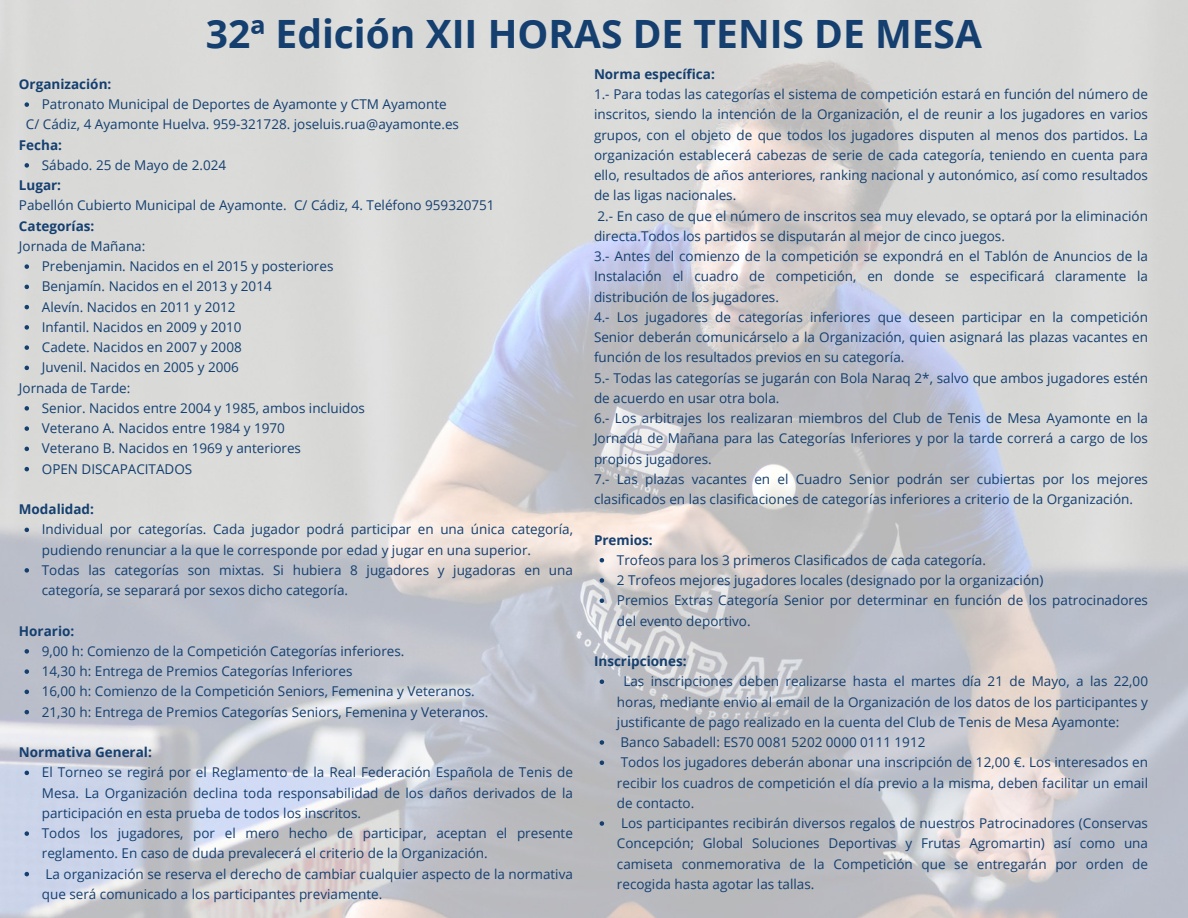
<style>
.page{position:relative;width:1188px;height:918px;background:#fff}
.page>*{position:absolute;margin:0;border:0;box-sizing:border-box;transform-origin:0 0}
.t1{font:700 39px "Open Sans";color:#143f6f}
.t2{font:13.5px/20.2px "Open Sans";color:#143f6f}
.t3{font:700 13.5px "Open Sans";color:#143f6f}
</style>
<div class="page">
<img style="left:0;top:0;width:1188px;height:918px">
<svg style="left:25px;top:102px;width:4px;height:5px"></svg>
<svg style="left:25px;top:163px;width:4px;height:5px"></svg>
<svg style="left:25px;top:264px;width:4px;height:5px"></svg>
<svg style="left:25px;top:285px;width:4px;height:4px"></svg>
<svg style="left:25px;top:305px;width:4px;height:4px"></svg>
<svg style="left:25px;top:325px;width:4px;height:5px"></svg>
<svg style="left:25px;top:345px;width:4px;height:5px"></svg>
<svg style="left:25px;top:366px;width:4px;height:4px"></svg>
<svg style="left:25px;top:406px;width:4px;height:5px"></svg>
<svg style="left:25px;top:426px;width:4px;height:5px"></svg>
<svg style="left:25px;top:447px;width:4px;height:4px"></svg>
<svg style="left:25px;top:467px;width:4px;height:4px"></svg>
<svg style="left:25px;top:528px;width:4px;height:4px"></svg>
<svg style="left:25px;top:568px;width:4px;height:5px"></svg>
<svg style="left:25px;top:649px;width:4px;height:5px"></svg>
<svg style="left:25px;top:669px;width:4px;height:5px"></svg>
<svg style="left:25px;top:690px;width:4px;height:4px"></svg>
<svg style="left:25px;top:710px;width:4px;height:4px"></svg>
<svg style="left:25px;top:771px;width:4px;height:4px"></svg>
<svg style="left:25px;top:831px;width:4px;height:5px"></svg>
<svg style="left:25px;top:872px;width:4px;height:4px"></svg>
<svg style="left:600px;top:558px;width:4px;height:4px"></svg>
<svg style="left:600px;top:578px;width:4px;height:5px"></svg>
<svg style="left:600px;top:598px;width:4px;height:5px"></svg>
<svg style="left:600px;top:680px;width:4px;height:4px"></svg>
<svg style="left:600px;top:740px;width:4px;height:5px"></svg>
<svg style="left:600px;top:760px;width:4px;height:5px"></svg>
<svg style="left:600px;top:821px;width:4px;height:5px"></svg>
<h1 class="t1" style="left:206px;top:6px;width:778px">32ª Edición XII HORAS DE TENIS DE MESA</h1>
<p class="t3" style="left:19px;top:74px;width:94px">Organización:</p>
<p class="t2" style="left:26px;top:94px;width:435px;text-align:center">Patronato Municipal de Deportes de Ayamonte y CTM Ayamonte<br>C/ Cádiz, 4 Ayamonte Huelva. 959-321728. joseluis.rua@ayamonte.es</p>
<p class="t3" style="left:19px;top:135px;width:45px">Fecha:</p>
<p class="t2" style="left:42px;top:155px;width:186px">Sábado. 25 de Mayo de 2.024</p>
<p class="t3" style="left:19px;top:176px;width:44px">Lugar:</p>
<p class="t2" style="left:19px;top:195px;width:477px">Pabellón Cubierto Municipal de Ayamonte. C/ Cádiz, 4. Teléfono 959320751</p>
<p class="t3" style="left:19px;top:216px;width:77px">Categorías:</p>
<p class="t2" style="left:19px;top:236px;width:128px">Jornada de Mañana:</p>
<p class="t2" style="left:42px;top:256px;width:293px">Prebenjamin. Nacidos en el 2015 y posteriores</p>
<p class="t2" style="left:42px;top:276px;width:231px">Benjamín. Nacidos en el 2013 y 2014</p>
<p class="t2" style="left:42px;top:296px;width:195px">Alevín. Nacidos en 2011 y 2012</p>
<p class="t2" style="left:42px;top:317px;width:201px">Infantil. Nacidos en 2009 y 2010</p>
<p class="t2" style="left:42px;top:337px;width:201px">Cadete. Nacidos en 2007 y 2008</p>
<p class="t2" style="left:42px;top:357px;width:199px">Juvenil. Nacidos en 2005 y 2006</p>
<p class="t2" style="left:19px;top:377px;width:113px">Jornada de Tarde:</p>
<p class="t2" style="left:42px;top:398px;width:325px">Senior. Nacidos entre 2004 y 1985, ambos incluidos</p>
<p class="t2" style="left:42px;top:418px;width:245px">Veterano A. Nacidos entre 1984 y 1970</p>
<p class="t2" style="left:42px;top:438px;width:261px">Veterano B. Nacidos en 1969 y anteriores</p>
<p class="t2" style="left:42px;top:458px;width:152px">OPEN DISCAPACITADOS</p>
<p class="t3" style="left:19px;top:500px;width:77px">Modalidad:</p>
<p class="t2" style="left:42px;top:519px;width:533px">Individual por categorías. Cada jugador podrá participar en una única categoría, pudiendo renunciar a la que le corresponde por edad y jugar en una superior.<br>Todas las categorías son mixtas. Si hubiera 8 jugadores y jugadoras en una categoría, se separará por sexos dicho categoría.</p>
<p class="t3" style="left:19px;top:621px;width:57px">Horario:</p>
<p class="t2" style="left:42px;top:641px;width:448px">9,00 h: Comienzo de la Competición Categorías inferiores.<br>14,30 h: Entrega de Premios Categorías Inferiores<br>16,00 h: Comienzo de la Competición Seniors, Femenina y Veteranos.<br>21,30 h: Entrega de Premios Categorías Seniors, Femenina y Veteranos.</p>
<p class="t3" style="left:19px;top:743px;width:134px">Normativa General:</p>
<p class="t2" style="left:42px;top:762px;width:533px">El Torneo se regirá por el Reglamento de la Real Federación Española de Tenis de Mesa. La Organización declina toda responsabilidad de los daños derivados de la participación en esta prueba de todos los inscritos.<br>Todos los jugadores, por el mero hecho de participar, aceptan el presente reglamento. En caso de duda prevalecerá el criterio de la Organización.<br>La organización se reserva el derecho de cambiar cualquier aspecto de la normativa que será comunicado a los participantes previamente.</p>
<p class="t3" style="left:594px;top:64px;width:122px">Norma específica:</p>
<p class="t2" style="left:594px;top:84px;width:556px">1.- Para todas las categorías el sistema de competición estará en función del número de inscritos, siendo la intención de la Organización, el de reunir a los jugadores en varios grupos, con el objeto de que todos los jugadores disputen al menos dos partidos. La organización establecerá cabezas de serie de cada categoría, teniendo en cuenta para ello, resultados de años anteriores, ranking nacional y autonómico, así como resultados de las ligas nacionales.<br>2.- En caso de que el número de inscritos sea muy elevado, se optará por la eliminación directa.Todos los partidos se disputarán al mejor de cinco juegos.<br>3.- Antes del comienzo de la competición se expondrá en el Tablón de Anuncios de la Instalación el cuadro de competición, en donde se especificará claramente la distribución de los jugadores.<br>4.- Los jugadores de categorías inferiores que deseen participar en la competición Senior deberán comunicárselo a la Organización, quien asignará las plazas vacantes en función de los resultados previos en su categoría.<br>5.- Todas las categorías se jugarán con Bola Naraq 2*, salvo que ambos jugadores estén de acuerdo en usar otra bola.<br>6.- Los arbitrajes los realizaran miembros del Club de Tenis de Mesa Ayamonte en la Jornada de Mañana para las Categorías Inferiores y por la tarde correrá a cargo de los propios jugadores.<br>7.- Las plazas vacantes en el Cuadro Senior podrán ser cubiertas por los mejores clasificados en las clasificaciones de categorías inferiores a criterio de la Organización.</p>
<p class="t3" style="left:594px;top:530px;width:60px">Premios:</p>
<p class="t2" style="left:617px;top:549px;width:533px">Trofeos para los 3 primeros Clasificados de cada categoría.<br>2 Trofeos mejores jugadores locales (designado por la organización)<br>Premios Extras Categoría Senior por determinar en función de los patrocinadores del evento deportivo.</p>
<p class="t3" style="left:594px;top:652px;width:94px">Inscripciones:</p>
<p class="t2" style="left:623px;top:671px;width:526px">Las inscripciones deben realizarse hasta el martes día 21 de Mayo, a las 22,00</p>
<p class="t2" style="left:617px;top:691px;width:533px">horas, mediante envio al email de la Organización de los datos de los participantes y</p>
<p class="t2" style="left:617px;top:711px;width:504px">justificante de pago realizado en la cuenta del Club de Tenis de Mesa Ayamonte:</p>
<p class="t2" style="left:620px;top:732px;width:306px">Banco Sabadell: ES70 0081 5202 0000 0111 1912</p>
<p class="t2" style="left:621px;top:752px;width:529px">Todos los jugadores deberán abonar una inscripción de 12,00 €. Los interesados en</p>
<p class="t2" style="left:617px;top:772px;width:533px">recibir los cuadros de competición el día previo a la misma, deben facilitar un email</p>
<p class="t2" style="left:617px;top:792px;width:79px">de contacto.</p>
<p class="t2" style="left:621px;top:813px;width:529px">Los participantes recibirán diversos regalos de nuestros Patrocinadores (Conservas</p>
<p class="t2" style="left:617px;top:833px;width:533px">Concepción; Global Soluciones Deportivas y Frutas Agromartin) así como una</p>
<p class="t2" style="left:617px;top:853px;width:533px">camiseta conmemorativa de la Competición que se entregarán por orden de</p>
<p class="t2" style="left:617px;top:873px;width:199px">recogida hasta agotar las tallas.</p>
</div>
